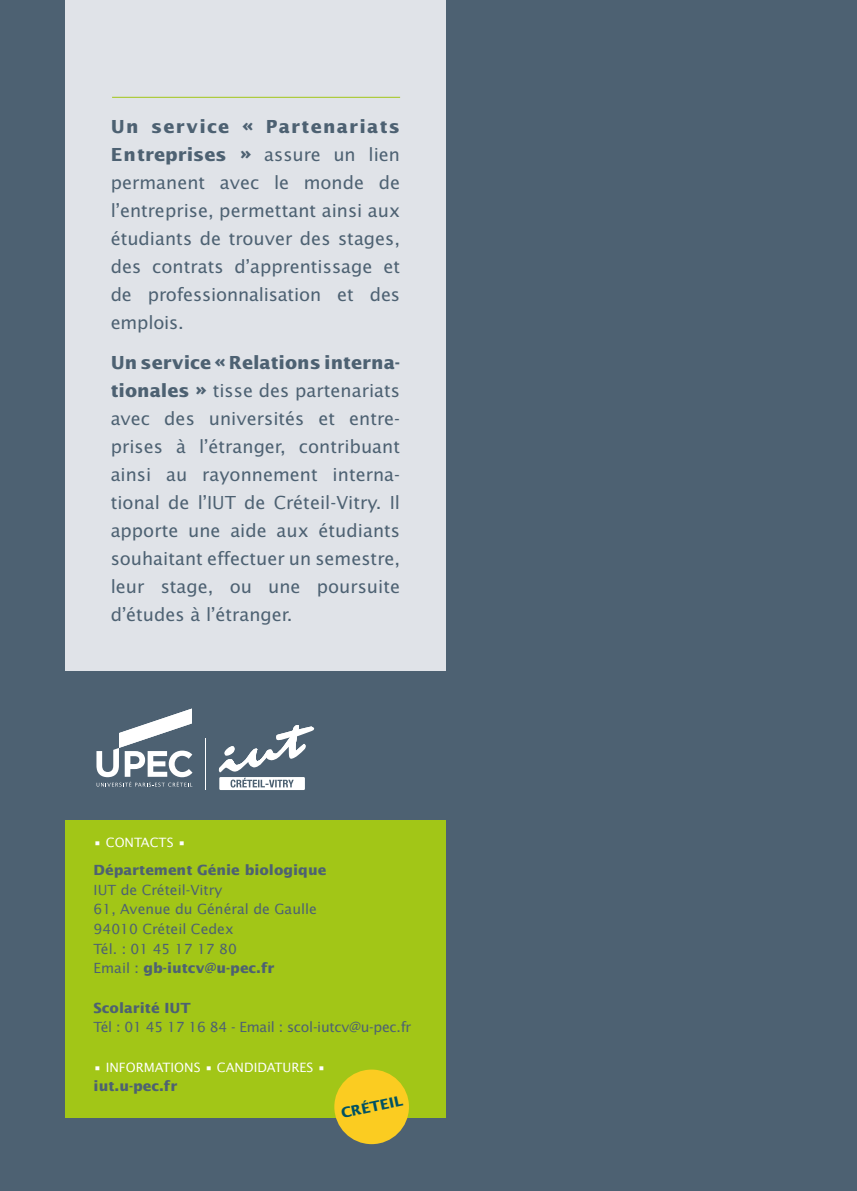
<style>
.page{position:relative;width:857px;height:1191px;background:#fff}
.page>*{position:absolute;margin:0;border:0;box-sizing:border-box;transform-origin:0 0}
.t1{font:18px/28px "Lucida Sans Std";color:#4d6172;text-align:justify}
.t2{font:14px/19.6px "Lucida Sans Std";color:#4d6172}
.t3{font:700 14px "Lucida Sans Std";color:#4d6172}
.t4{font:14px "Lucida Sans Std";letter-spacing:-.02em;color:#4d6172}
.t5{font:700 14px "Lucida Sans Std";color:#005263}
.t6{font:12.8px "Lucida Sans Std";color:#fff}
.s1{font-weight:700}
</style>
<div class="page">
<div style="left:0;top:0;width:856px;height:1191px;background:#4d6172"></div>
<div style="left:65px;top:0;width:380px;height:670px;background:#e0e3e8"></div>
<hr style="left:205px;top:738px;width:1px;height:51px;background:#fff">
<svg style="left:96px;top:708px;width:96px;height:78px"></svg>
<svg style="left:218px;top:725px;width:96px;height:65px"></svg>
<hr style="left:112px;top:97px;width:288px;height:1px;background:#a2c617">
<div style="left:65px;top:820px;width:380px;height:297px;background:#a2c617"></div>
<div style="left:334px;top:1069px;width:75px;height:75px;background:#fbcc21;border-radius:50%"></div>
<p class="t1" style="left:111px;top:113px;width:291px"><span class="s1">Un service « Partenariats Entreprises »</span> assure un lien permanent avec le monde de l’entreprise, permettant ainsi aux étudiants de trouver des stages, des contrats d’apprentissage et de professionnalisation et des emplois.</p>
<p class="t1" style="left:111px;top:349px;width:291px"><span class="s1">Un service « Relations interna&shy;tionales »</span> tisse des partenariats avec des universités et entre&shy;prises à l’étranger, contribuant ainsi au rayonnement interna&shy;tional de l’IUT de Créteil-Vitry. Il apporte une aide aux étudiants souhaitant effectuer un semestre, leur stage, ou une poursuite d’études à l’étranger.</p>
<p class="t6" style="left:94px;top:835px;width:94px">• CONTACTS •</p>
<p class="t3" style="left:94px;top:862px;width:234px">Département Génie biologique</p>
<p class="t2" style="left:94px;top:880px;width:225px">IUT de Créteil-Vitry<br>61, Avenue du Général de Gaulle<br>94010 Créteil Cedex<br>Tél. : 01 45 17 17 80<br>Email : <span class="s1">gb-iutcv@u-pec.fr</span></p>
<p class="t3" style="left:94px;top:999px;width:99px">Scolarité IUT</p>
<p class="t4" style="left:94px;top:1019px;width:319px">Tél : 01 45 17 16 84 - Email : scol-iutcv@u-pec.fr</p>
<p class="t6" style="left:94px;top:1060px;width:233px">• INFORMATIONS • CANDIDATURES •</p>
<p class="t3" style="left:94px;top:1078px;width:85px">iut.u-pec.fr</p>
<p class="t5" style="left:339px;top:1105px;width:64px;rotate:-12deg">CRÉTEIL</p>
</div>
